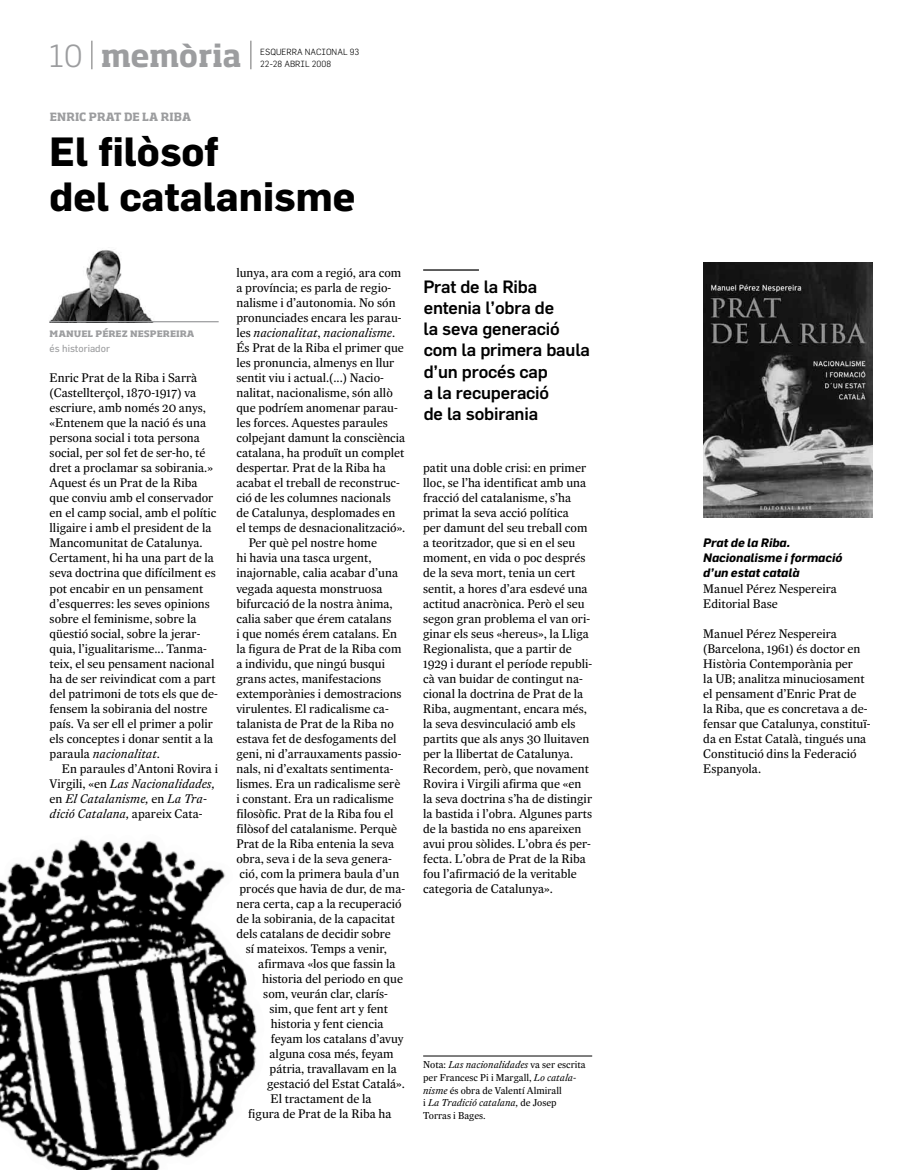
<style>
.page{position:relative;width:922px;height:1170px;background:#fff}
.page>*{position:absolute;margin:0;border:0;box-sizing:border-box;transform-origin:0 0}
.t1{font:700 40px/45px "Flama";color:#000}
.t2{font:700 30px "Soho Std";letter-spacing:-.005em;color:#9c9d9f}
.t3{font:500 17.5px/21.2px "Flama";letter-spacing:-.01em;color:#000}
.t4{font:12.5px/15px "Expresso Texto";color:#000}
.t5{font:italic 12.5px "Expresso Texto";color:#000}
.t6{font:italic 700 12px/15px "Flama";color:#000}
.t7{font:700 11.25px "Soho Std";color:#9c9d9f}
.t8{font:10px/12.5px "Expresso Texto";color:#000}
.t9{font:10px "Flama";color:#9c9d9f}
.t10{font:300 8.75px/12.5px "Flama";color:#000}
.s1{font-weight:300}
.s2{font-weight:100;color:#000}
.s3{font-style:italic}
.s4{font-style:normal}
</style>
<div class="page">
<img style="left:49px;top:249px;width:104px;height:73px">
<hr style="left:50px;top:321px;width:169px;height:1px;background:#9c9d9f">
<img style="left:703px;top:262px;width:169px;height:255px">
<hr style="left:423px;top:269px;width:56px;height:1px;background:#000">
<hr style="left:423px;top:1055px;width:169px;height:1px;background:#000">
<img style="left:0;top:839px;width:257px;height:330px">
<h2 class="t2" style="left:50px;top:37px;width:206px"><span class="s1">10</span> <span class="s2">|</span> MEMÒRIA <span class="s2">|</span></h2>
<p class="t10" style="left:260px;top:45px;width:100px">ESQUERRA NACIONAL 93<br>22-28 ABRIL 2008</p>
<p class="t7" style="left:50px;top:109px;width:143px">ENRIC PRAT DE LA RIBA</p>
<h1 class="t1" style="left:50px;top:128px;width:307px">El filòsof<br>del catalanisme</h1>
<p class="t7" style="left:50px;top:326px;width:146px">MANUEL PÉREZ NESPEREIRA</p>
<p class="t9" style="left:50px;top:342px;width:62px">és historiador</p>
<p class="t4" style="left:50px;top:370px;width:170px">Enric Prat de la Riba i Sarrà (Castellterçol, 1870-1917) va escriure, amb només 20 anys, «Entenem que la nació és una persona social i tota persona social, per sol fet de ser-ho, té dret a proclamar sa sobirania.»<br>Aquest és un Prat de la Riba que conviu amb el conservador en el camp social, amb el polític lligaire i amb el president de la<br>Mancomunitat de Catalunya.<br>Certament, hi ha una part de la seva doctrina que difícilment es pot encabir en un pensament d’esquerres: les seves opinions sobre el feminisme, sobre la qüestió social, sobre la jerar&shy;quia, l’igualitarisme... Tanma&shy;teix, el seu pensament nacional ha de ser reivindicat com a part del patrimoni de tots els que de&shy;fensem la sobirania del nostre país. Va ser ell el primer a polir els conceptes i donar sentit a la paraula <span class="s3">nacionalitat</span>.</p>
<p class="t4" style="left:50px;top:760px;width:170px;text-indent:12px">En paraules d’Antoni Rovira i<br>Virgili, «en <span class="s3">Las Nacionalidades, </span>en <span class="s3">El Catalanisme,</span> en <span class="s3">La Tra&shy;dició Catalana,</span> apareix Cata-</p>
<p class="t4" style="left:236px;top:265px;width:166px">lunya, ara com a regió, ara com</p>
<p class="t4" style="left:236px;top:280px;width:156px">a província; es parla de regio-</p>
<p class="t4" style="left:236px;top:295px;width:161px">nalisme i d’autonomia. No són</p>
<p class="t4" style="left:236px;top:310px;width:167px">pronunciades encara les parau-</p>
<p class="t5" style="left:236px;top:325px;width:160px"><span class="s4">les</span> nacionalitat<span class="s4">,</span> nacionalisme<span class="s4">.</span></p>
<p class="t4" style="left:236px;top:340px;width:169px">És Prat de la Riba el primer que</p>
<p class="t4" style="left:236px;top:355px;width:159px">les pronuncia, almenys en llur</p>
<p class="t4" style="left:236px;top:370px;width:149px">sentit viu i actual.(...) Nacio-</p>
<p class="t4" style="left:236px;top:385px;width:158px">nalitat, nacionalisme, són allò</p>
<p class="t4" style="left:236px;top:400px;width:163px">que podríem anomenar parau-</p>
<p class="t4" style="left:236px;top:415px;width:153px">les forces. Aquestes paraules</p>
<p class="t4" style="left:236px;top:430px;width:170px">colpejant damunt la consciència</p>
<p class="t4" style="left:236px;top:445px;width:169px">catalana, ha produït un complet</p>
<p class="t4" style="left:236px;top:460px;width:151px">despertar. Prat de la Riba ha</p>
<p class="t4" style="left:236px;top:475px;width:165px">acabat el treball de reconstruc-</p>
<p class="t4" style="left:236px;top:490px;width:156px">ció de les columnes nacionals</p>
<p class="t4" style="left:236px;top:505px;width:160px">de Catalunya, desplomades en</p>
<p class="t4" style="left:236px;top:520px;width:170px">el temps de desnacionalització».</p>
<p class="t4" style="left:248px;top:535px;width:130px">Per què pel nostre home</p>
<p class="t4" style="left:236px;top:550px;width:137px">hi havia una tasca urgent,</p>
<p class="t4" style="left:236px;top:565px;width:163px">inajornable, calia acabar d’una</p>
<p class="t4" style="left:236px;top:580px;width:147px">vegada aquesta monstruosa</p>
<p class="t4" style="left:236px;top:595px;width:158px">bifurcació de la nostra ànima,</p>
<p class="t4" style="left:236px;top:610px;width:156px">calia saber que érem catalans</p>
<p class="t4" style="left:236px;top:625px;width:162px">i que només érem catalans. En</p>
<p class="t4" style="left:236px;top:640px;width:167px">la figura de Prat de la Riba com</p>
<p class="t4" style="left:236px;top:655px;width:150px">a individu, que ningú busqui</p>
<p class="t4" style="left:236px;top:670px;width:146px">grans actes, manifestacions</p>
<p class="t4" style="left:236px;top:685px;width:167px">extemporànies i demostracions</p>
<p class="t4" style="left:236px;top:700px;width:154px">virulentes. El radicalisme ca-</p>
<p class="t4" style="left:236px;top:715px;width:159px">talanista de Prat de la Riba no</p>
<p class="t4" style="left:236px;top:730px;width:162px">estava fet de desfogaments del</p>
<p class="t4" style="left:236px;top:745px;width:166px">geni, ni d’arrauxaments passio-</p>
<p class="t4" style="left:236px;top:760px;width:159px">nals, ni d’exaltats sentimenta-</p>
<p class="t4" style="left:236px;top:775px;width:165px">lismes. Era un radicalisme serè</p>
<p class="t4" style="left:236px;top:790px;width:159px">i constant. Era un radicalisme</p>
<p class="t4" style="left:236px;top:805px;width:159px">filosòfic. Prat de la Riba fou el</p>
<p class="t4" style="left:236px;top:820px;width:162px">filòsof del catalanisme. Perquè</p>
<p class="t4" style="left:236px;top:835px;width:159px">Prat de la Riba entenia la seva</p>
<p class="t4" style="left:236px;top:850px;width:157px">obra, seva i de la seva genera-</p>
<p class="t4" style="left:239px;top:865px;width:161px">ció, com la primera baula d’un</p>
<p class="t4" style="left:239px;top:880px;width:167px">procés que havia de dur, de ma-</p>
<p class="t4" style="left:236px;top:895px;width:167px">nera certa, cap a la recuperació</p>
<p class="t4" style="left:236px;top:910px;width:160px">de la sobirania, de la capacitat</p>
<p class="t4" style="left:236px;top:925px;width:156px">dels catalans de decidir sobre</p>
<p class="t4" style="left:246px;top:940px;width:142px">sí mateixos. Temps a venir,</p>
<p class="t4" style="left:258px;top:955px;width:139px">afirmava «los que fassin la</p>
<p class="t4" style="left:262px;top:970px;width:142px">historia del periodo en que</p>
<p class="t4" style="left:263px;top:985px;width:126px">som, veurán clar, clarís-</p>
<p class="t4" style="left:269px;top:1000px;width:120px">sim, que fent art y fent</p>
<p class="t4" style="left:271px;top:1015px;width:114px">historia y fent ciencia</p>
<p class="t4" style="left:271px;top:1030px;width:134px">feyam los catalans d’avuy</p>
<p class="t4" style="left:269px;top:1045px;width:126px">alguna cosa més, feyam</p>
<p class="t4" style="left:269px;top:1060px;width:129px">pátria, travallavam en la</p>
<p class="t4" style="left:267px;top:1075px;width:139px">gestació del Estat Catalá».</p>
<p class="t4" style="left:270px;top:1090px;width:102px">El tractament de la</p>
<p class="t4" style="left:248px;top:1105px;width:145px">figura de Prat de la Riba ha</p>
<h3 class="t3" style="left:423px;top:275px;width:168px">Prat de la Riba entenia l’obra de<br>la seva generació com la primera baula d’un procés cap<br>a la recuperació<br>de la sobirania</h3>
<p class="t4" style="left:423px;top:460px;width:170px">patit una doble crisi: en primer lloc, se l’ha identificat amb una fracció del catalanisme, s’ha primat la seva acció política<br>per damunt del seu treball com a teoritzador, que si en el seu moment, en vida o poc després de la seva mort, tenia un cert sentit, a hores d’ara esdevé una actitud anacrònica. Però el seu segon gran problema el van ori&shy;ginar els seus «hereus», la Lliga<br>Regionalista, que a partir de<br>1929 i durant el període republi&shy;cà van buidar de contingut na&shy;cional la doctrina de Prat de la<br>Riba, augmentant, encara més, la seva desvinculació amb els partits que als anys 30 lluitaven per la llibertat de Catalunya.<br>Recordem, però, que novament<br>Rovira i Virgili afirma que «en la seva doctrina s’ha de distingir la bastida i l’obra. Algunes parts de la bastida no ens apareixen avui prou sòlides. L’obra és per&shy;fecta. L’obra de Prat de la Riba fou l’afirmació de la veritable categoria de Catalunya».</p>
<p class="t8" style="left:423px;top:1058px;width:164px">Nota: <span class="s3">Las nacionalidades</span> va ser escrita per Francesc Pi i Margall, <span class="s3">Lo catala&shy;nisme</span> és obra de Valentí Almirall<br>i <span class="s3">La Tradició catalana,</span> de Josep<br>Torras i Bages.</p>
<p class="t6" style="left:703px;top:535px;width:140px">Prat de la Riba.<br>Nacionalisme i formació d’un estat català</p>
<p class="t4" style="left:703px;top:580px;width:135px">Manuel Pérez Nespereira<br>Editorial Base</p>
<p class="t4" style="left:703px;top:625px;width:169px">Manuel Pérez Nespereira (Barcelona, 1961) és doctor en<br>Història Contemporània per<br>la UB; analitza minuciosament el pensament d’Enric Prat de<br>la Riba, que es concretava a de&shy;fensar que Catalunya, constituï&shy;da en Estat Català, tingués una<br>Constitució dins la Federació<br>Espanyola.</p>
</div>
